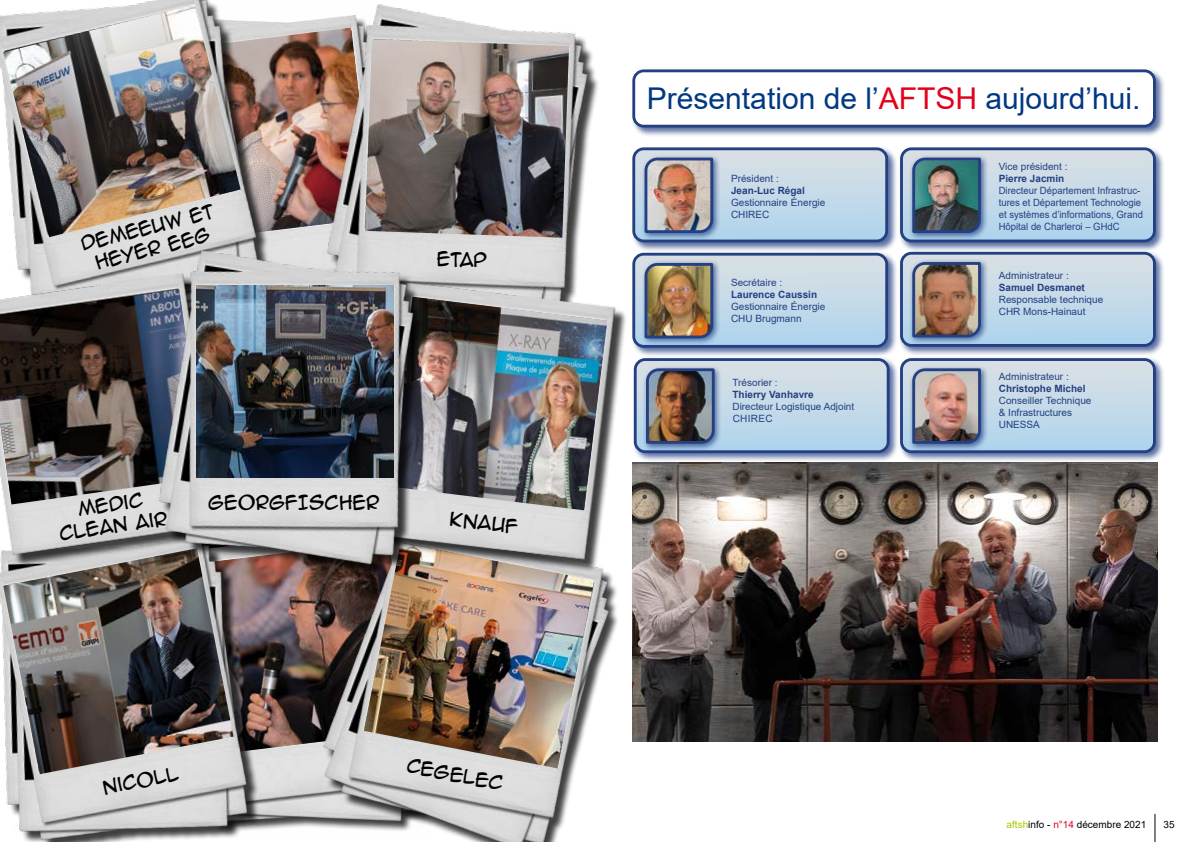
<style>
.page{position:relative;width:1191px;height:842px;background:#fff}
.page>*{position:absolute;margin:0;border:0;box-sizing:border-box;transform-origin:0 0}
.t1{font:30px "Arial";color:#003882}
.t2{font:18px/21.6px "Anime Ace 2.0 BB";color:#000;text-align:center}
.t3{font:10px/12px "Arial";color:#244082}
.t4{font:10px/12px "Arial";color:#244082;scale:.95 1}
.t5{font:700 10px "Arial";color:#244082}
.t6{font:10px "Arial";color:#000}
.s1{color:#e2001a}
.s2{color:#acc600}
</style>
<div class="page">
<svg style="left:1154px;top:814px;width:1px;height:28px"></svg>
<img style="left:260px;top:754px;width:34px;height:76px">
<img style="left:260px;top:588px;width:34px;height:166px">
<img style="left:272px;top:28px;width:34px;height:208px">
<img style="left:0;top:0;width:272px;height:252px">
<img style="left:3px;top:5px;width:238px;height:232px">
<img style="left:306px;top:4px;width:292px;height:257px">
<img style="left:365px;top:39px;width:204px;height:199px">
<img style="left:294px;top:580px;width:324px;height:262px">
<img style="left:364px;top:580px;width:230px;height:188px">
<img style="left:0;top:574px;width:259px;height:268px">
<img style="left:3px;top:574px;width:230px;height:200px">
<img style="left:0;top:252px;width:140px;height:322px">
<img style="left:0;top:289px;width:140px;height:215px">
<img style="left:438px;top:261px;width:188px;height:319px">
<img style="left:438px;top:297px;width:169px;height:213px">
<img style="left:140px;top:236px;width:298px;height:352px">
<img style="left:196px;top:285px;width:197px;height:192px">
<div style="left:631px;top:146px;width:266px;height:106px;background:#244082;opacity:.75"></div>
<div style="left:632px;top:147px;width:256px;height:95px;border:3px solid #244082;border-radius:10px"></div>
<svg style="left:634px;top:149px;width:252px;height:92px;background:#b6c2cf"></svg>
<div style="left:631px;top:68px;width:534px;height:69px;background:#244082;opacity:.75"></div>
<div style="left:634px;top:71px;width:520px;height:55px;background:#fff;border-radius:10px"></div>
<div style="left:632px;top:69px;width:523px;height:59px;border:3px solid #244082;border-radius:10px"></div>
<div style="left:898px;top:146px;width:266px;height:106px;background:#244082;opacity:.75"></div>
<div style="left:900px;top:147px;width:255px;height:95px;border:3px solid #244082;border-radius:10px"></div>
<svg style="left:901px;top:149px;width:253px;height:92px;background:#a0b7c7"></svg>
<div style="left:898px;top:357px;width:266px;height:106px;background:#244082;opacity:.75"></div>
<div style="left:900px;top:358px;width:255px;height:95px;border:3px solid #244082;border-radius:10px"></div>
<svg style="left:901px;top:360px;width:253px;height:92px;background:#b3bfce"></svg>
<div style="left:898px;top:251px;width:266px;height:106px;background:#244082;opacity:.75"></div>
<div style="left:900px;top:252px;width:255px;height:95px;border:3px solid #244082;border-radius:10px"></div>
<svg style="left:901px;top:253px;width:253px;height:92px;background:#b0bac5"></svg>
<div style="left:631px;top:251px;width:266px;height:106px;background:#244082;opacity:.75"></div>
<div style="left:632px;top:253px;width:256px;height:95px;border:3px solid #244082;border-radius:10px"></div>
<img style="left:634px;top:254px;width:252px;height:92px">
<div style="left:632px;top:357px;width:266px;height:106px;background:#244082;opacity:.75"></div>
<div style="left:634px;top:358px;width:255px;height:95px;border:3px solid #244082;border-radius:10px"></div>
<svg style="left:635px;top:360px;width:253px;height:92px;background:#a7b5c2"></svg>
<img style="left:632px;top:462px;width:525px;height:280px">
<h2 class="t2" style="left:78px;top:233px;width:138px;rotate:-14deg">DEMEEUW et<br>HEYER EEG</h2>
<h2 class="t2" style="left:437px;top:247px;width:51px;rotate:2deg">ETAP</h2>
<h2 class="t2" style="left:55px;top:501px;width:110px;rotate:-8deg">Medic<br>Clean Air</h2>
<h2 class="t2" style="left:208px;top:491px;width:173px">GEORGFISCHER</h2>
<h2 class="t2" style="left:451px;top:507px;width:70px;rotate:7deg">Knauf</h2>
<h2 class="t2" style="left:101px;top:776px;width:78px;rotate:-11deg">Nicoll</h2>
<h2 class="t2" style="left:409px;top:753px;width:99px;rotate:11deg">cegelec</h2>
<h1 class="t1" style="left:647px;top:78px;width:495px">Présentation de l’<span class="s1">AFTSH</span> aujourd’hui.</h1>
<p class="t3" style="left:731px;top:172px;width:49px">Président :</p>
<p class="t5" style="left:731px;top:183px;width:75px">Jean-Luc Régal</p>
<p class="t3" style="left:731px;top:196px;width:96px">Gestionnaire Énergie<br>CHIREC</p>
<p class="t3" style="left:731px;top:277px;width:53px">Secrétaire :</p>
<p class="t5" style="left:731px;top:288px;width:88px">Laurence Caussin</p>
<p class="t3" style="left:731px;top:301px;width:96px">Gestionnaire Énergie<br>CHU Brugmann</p>
<p class="t3" style="left:732px;top:376px;width:47px">Trésorier :</p>
<p class="t5" style="left:732px;top:387px;width:83px">Thierry Vanhavre</p>
<p class="t3" style="left:732px;top:400px;width:123px">Directeur Logistique Adjoint<br>CHIREC</p>
<p class="t3" style="left:998px;top:160px;width:70px">Vice président :</p>
<p class="t5" style="left:998px;top:171px;width:67px">Pierre Jacmin</p>
<p class="t4" style="left:998px;top:184px;width:153px">Directeur Département Infrastruc&shy;tures et Département Technologie et systèmes d’informations, Grand Hôpital de Charleroi – GHdC</p>
<p class="t3" style="left:998px;top:270px;width:72px">Administrateur :</p>
<p class="t5" style="left:998px;top:281px;width:88px">Samuel Desmanet</p>
<p class="t3" style="left:998px;top:294px;width:106px">Responsable technique<br>CHR Mons-Hainaut</p>
<p class="t3" style="left:998px;top:370px;width:72px">Administrateur :</p>
<p class="t5" style="left:998px;top:381px;width:88px">Christophe Michel</p>
<p class="t3" style="left:998px;top:394px;width:94px">Conseiller Technique &amp; Infrastructures<br>UNESSA</p>
<p class="t6" style="left:1006px;top:817px;width:141px"><span class="s2">aftsh</span>info - <span class="s1">n°14</span> décembre 2021</p>
<p class="t6" style="left:1163px;top:817px;width:13px">35</p>
</div>
